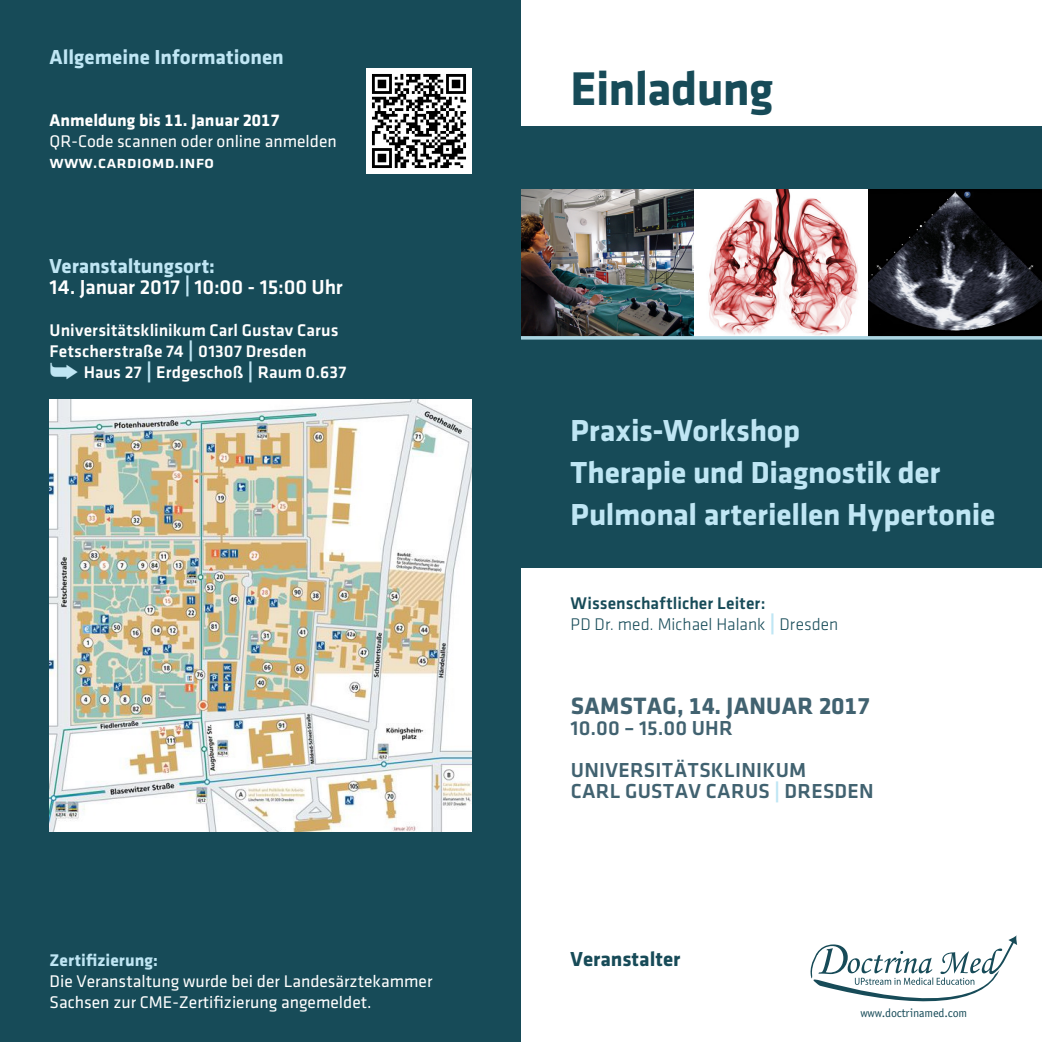
<style>
.page{position:relative;width:1042px;height:1042px;background:#fff}
.page>*{position:absolute;margin:0;border:0;box-sizing:border-box;transform-origin:0 0}
.t1{font:700 49px "Klavika";letter-spacing:-.015em;color:#174b58}
.t2{font:700 31.5px "Klavika";letter-spacing:-.01em;color:#bfe6f4}
.t3{font:700 24.5px "Klavika";letter-spacing:.015em;color:#416270}
.t4{font:500 21px "Klavika";letter-spacing:.015em;color:#416270}
.t5{font:700 21px "Klavika";color:#bfe6f4}
.t6{font:500 21px "Klavika";letter-spacing:-.01em;color:#fff}
.t7{font:700 21px "Klavika";color:#174b58}
.t8{font:17.5px/21px "Klavika";color:#fff}
.t9{font:500 17.5px/21px "Klavika";letter-spacing:.005em;color:#fff}
.t10{font:17.5px/21px "Klavika Light OSTF";color:#174b58}
.t11{font:700 17.5px "Klavika";color:#fff}
.t12{font:17.5px "Klavika Med Caps SC";color:#fff}
.t13{font:700 17.5px "Klavika";letter-spacing:.005em;color:#bfe6f4}
.t14{font:12.08px "Officina Sans ITC Std";letter-spacing:-.01em;color:#174b58}
.s1{font-weight:700;color:#bfe6f4}
.s2{font-weight:700;font-size:21px;color:#bfe6f4}
.s3{color:#bfe6f4}
.s4{font-family:"Klavika";font-weight:500}
.s5{font-family:"Klavika";font-weight:700;font-size:21px;color:#bfe6f4}
</style>
<div class="page">
<div style="left:521px;top:126px;width:521px;height:441px;background:#174b58"></div>
<div style="left:0;top:0;width:521px;height:1042px;background:#174b58"></div>
<img style="left:366px;top:68px;width:105px;height:105px">
<img style="left:521px;top:189px;width:521px;height:147px">
<svg style="left:810px;top:935px;width:207px;height:67px"></svg>
<svg style="left:521px;top:336px;width:521px;height:4px;fill:#abd5e2"></svg>
<img style="left:50px;top:399px;width:421px;height:432px">
<p class="t5" style="left:50px;top:46px;width:236px">Allgemeine Informationen</p>
<p class="t11" style="left:50px;top:111px;width:231px">Anmeldung bis 11. Januar 2017</p>
<p class="t8" style="left:50px;top:131px;width:289px">QR-Code scannen oder online anmelden</p>
<p class="t12" style="left:50px;top:153px;width:166px">www.cardiomd.info</p>
<p class="t5" style="left:50px;top:254px;width:167px">Veranstaltungsort:</p>
<p class="t6" style="left:50px;top:276px;width:295px">14. Januar 2017 <span class="s1">|</span> 10:00 - 15:00 Uhr</p>
<p class="t9" style="left:50px;top:320px;width:298px">Universitätsklinikum Carl Gustav Carus<br>Fetscherstraße 74 <span class="s2">|</span> 01307 Dresden<br><span class="s3">➥</span> Haus 27 <span class="s2">|</span> Erdgeschoß <span class="s2">|</span> Raum 0.637</p>
<p class="t13" style="left:50px;top:951px;width:110px">Zertifizierung:</p>
<p class="t8" style="left:50px;top:971px;width:384px">Die Veranstaltung wurde bei der Landesärztekammer<br>Sachsen zur CME-Zertifizierung angemeldet.</p>
<p class="t1" style="left:570px;top:62px;width:204px">Einladung</p>
<p class="t2" style="left:570px;top:413px;width:231px">Praxis-Workshop</p>
<p class="t2" style="left:570px;top:455px;width:371px">Therapie und Diagnostik der</p>
<p class="t2" style="left:570px;top:497px;width:426px">Pulmonal arteriellen Hypertonie</p>
<p class="t10" style="left:570px;top:593px;width:269px"><span class="s4">Wissenschaftlicher Leiter:<br></span>PD Dr. med. Michael Halank <span class="s5">|</span> Dresden</p>
<p class="t3" style="left:571px;top:692px;width:301px">SAMSTAG, 14. JANUAR 2017</p>
<p class="t4" style="left:570px;top:717px;width:164px">10.00 – 15.00 UHR</p>
<p class="t4" style="left:571px;top:759px;width:237px">UNIVERSITÄTSKLINIKUM</p>
<p class="t4" style="left:571px;top:780px;width:304px">CARL GUSTAV CARUS <span class="s1">|</span> DRESDEN</p>
<p class="t7" style="left:570px;top:947px;width:111px">Veranstalter</p>
<p class="t14" style="left:860px;top:1006px;width:108px">www.doctrinamed.com</p>
</div>
